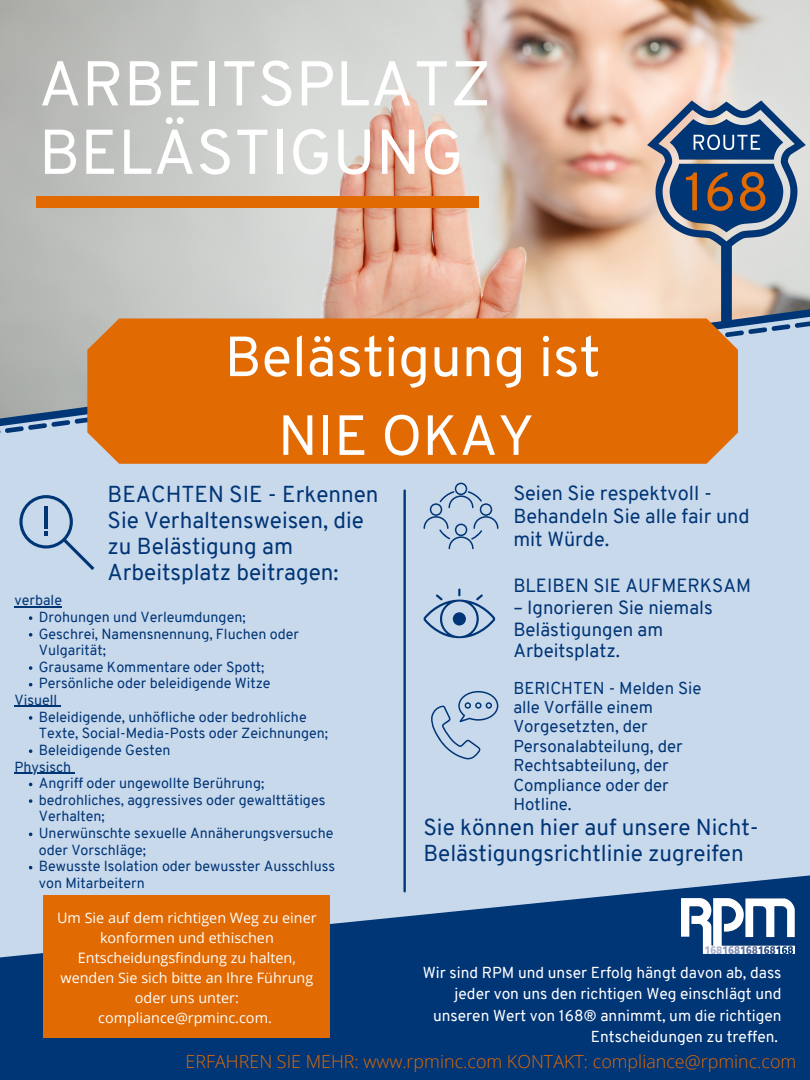
<style>
.page{position:relative;width:810px;height:1080px;background:#c9d9ec}
.page>*{position:absolute;margin:0;border:0;box-sizing:border-box;transform-origin:0 0}
.t1{font:63.12px "Overpass";color:#fff}
.t2{font:56.44px "Overpass";color:#fff}
.t3{font:22.5px/26.2px "Overpass";color:#003576}
.t4{font:19.88px/23.2px "Overpass";color:#003576}
.t5{font:18.62px/21.6px "Overpass";color:#003576}
.t6{font:300 17.94px "Open Sans";color:#e16a03}
.t7{font:16.81px/19.4px "Overpass";color:#003576}
.t8{font:15.5px/21.6px "Overpass";color:#fff;text-align:right}
.t9{font:14.38px/20.1px "Open Sans";color:#fff;text-align:center}
.t10{font:14.25px/16.6px "Overpass";color:#003576}
</style>
<div class="page">
<img style="left:0;top:0;width:528px;height:302px">
<img style="left:528px;top:0;width:282px;height:302px">
<div style="left:36px;top:196px;width:443px;height:11px;background:#e16a03"></div>
<svg style="left:0;top:869px;width:810px;height:211px;fill:#003576"></svg>
<hr style="left:403px;top:491px;width:3px;height:400px;background:#003576">
<svg style="left:0;top:303px;width:810px;height:15px;background:#cfbdb1"></svg>
<svg style="left:0;top:318px;width:810px;height:115px"></svg>
<div style="left:87px;top:318px;width:651px;height:146px;background:#e16a03"></div>
<div style="left:44px;top:895px;width:286px;height:143px;background:#e16a03"></div>
<img style="left:681px;top:899px;width:113px;height:54px">
<svg style="left:19px;top:495px;width:75px;height:75px"></svg>
<svg style="left:431px;top:691px;width:67px;height:68px"></svg>
<svg style="left:424px;top:483px;width:75px;height:66px"></svg>
<svg style="left:424px;top:588px;width:71px;height:50px"></svg>
<svg style="left:29px;top:616px;width:3px;height:4px"></svg>
<svg style="left:29px;top:633px;width:3px;height:4px"></svg>
<svg style="left:29px;top:666px;width:3px;height:4px"></svg>
<svg style="left:29px;top:716px;width:3px;height:4px"></svg>
<svg style="left:29px;top:749px;width:3px;height:4px"></svg>
<svg style="left:29px;top:799px;width:3px;height:4px"></svg>
<hr style="left:15px;top:606px;width:47px;height:1px;background:#003576">
<hr style="left:15px;top:706px;width:42px;height:1px;background:#003576">
<hr style="left:15px;top:772px;width:56px;height:2px;background:#003576">
<p class="t1" style="left:39px;top:58px;width:454px">ARBEITSPLATZ</p>
<p class="t1" style="left:39px;top:126px;width:427px">BELÄSTIGUNG</p>
<p class="t2" style="left:225px;top:334px;width:378px">Belästigung ist</p>
<p class="t2" style="left:278px;top:413px;width:258px">NIE OKAY</p>
<p class="t10" style="left:15px;top:593px;width:49px">verbale</p>
<p class="t3" style="left:108px;top:483px;width:272px">BEACHTEN SIE - Erkennen<br>Sie Verhaltensweisen, die zu Belästigung am<br>Arbeitsplatz beitragen:</p>
<p class="t10" style="left:39px;top:610px;width:208px">Drohungen und Verleumdungen;</p>
<p class="t10" style="left:39px;top:627px;width:262px">Geschrei, Namensnennung, Fluchen oder<br>Vulgarität;</p>
<p class="t10" style="left:39px;top:660px;width:227px">Grausame Kommentare oder Spott;</p>
<p class="t10" style="left:39px;top:677px;width:233px">Persönliche oder beleidigende Witze</p>
<p class="t10" style="left:39px;top:710px;width:291px">Beleidigende, unhöfliche oder bedrohliche<br>Texte, Social-Media-Posts oder Zeichnungen;</p>
<p class="t10" style="left:39px;top:743px;width:133px">Beleidigende Gesten</p>
<p class="t10" style="left:39px;top:776px;width:227px">Angriff oder ungewollte Berührung;</p>
<p class="t10" style="left:39px;top:793px;width:288px">bedrohliches, aggressives oder gewalttätiges<br>Verhalten;</p>
<p class="t10" style="left:39px;top:826px;width:296px">Unerwünschte sexuelle Annäherungsversuche oder Vorschläge;</p>
<p class="t10" style="left:39px;top:859px;width:298px">Bewusste Isolation oder bewusster Ausschluss von Mitarbeitern</p>
<p class="t10" style="left:15px;top:693px;width:44px">Visuell</p>
<p class="t10" style="left:15px;top:760px;width:58px">Physisch</p>
<p class="t4" style="left:513px;top:483px;width:238px">Seien Sie respektvoll -<br>Behandeln Sie alle fair und mit Würde.</p>
<p class="t5" style="left:513px;top:577px;width:239px">BLEIBEN SIE AUFMERKSAM</p>
<p class="t5" style="left:513px;top:599px;width:201px">– Ignorieren Sie niemals<br>Belästigungen am<br>Arbeitsplatz.</p>
<p class="t7" style="left:513px;top:680px;width:190px">BERICHTEN - Melden Sie alle Vorfälle einem<br>Vorgesetzten, der<br>Personalabteilung, der<br>Rechtsabteilung, der<br>Compliance oder der<br>Hotline.</p>
<p class="t3" style="left:424px;top:816px;width:337px">Sie können hier auf unsere Nicht-<br>Belästigungsrichtlinie zugreifen</p>
<p class="t9" style="left:57px;top:907px;width:261px">Um Sie auf dem richtigen Weg zu einer konformen und ethischen<br>Entscheidungsfindung zu halten, wenden Sie sich bitte an Ihre Führung oder uns unter: compliance@rpminc.com.</p>
<p class="t6" style="left:186px;top:1049px;width:612px">ERFAHREN SIE MEHR: www.rpminc.com KONTAKT: compliance@rpminc.com</p>
<p class="t8" style="left:423px;top:963px;width:360px">Wir sind RPM und unser Erfolg hängt davon ab, dass jeder von uns den richtigen Weg einschlägt und unseren Wert von 168® annimmt, um die richtigen Entscheidungen zu treffen.</p>
</div>
